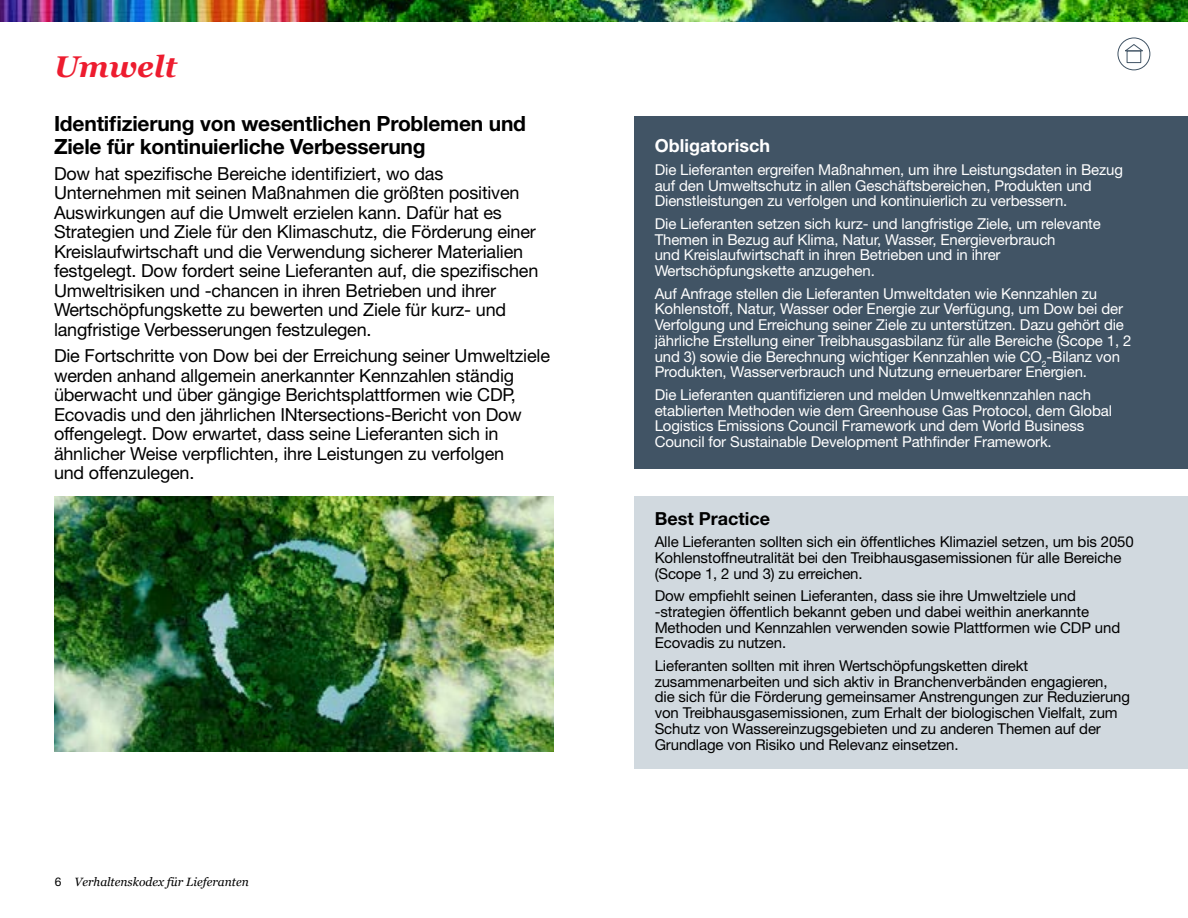
<style>
.page{position:relative;width:1188px;height:918px;background:#fff}
.page>*{position:absolute;margin:0;border:0;box-sizing:border-box;transform-origin:0 0}
.t1{font:italic 700 30px "Georgia";color:#ed1c2f}
.t2{font:700 21px/22.5px "Helvetica Neue LT Std";letter-spacing:-.01em;color:#000}
.t3{font:18px/19.5px "Helvetica Neue LT Std";letter-spacing:-.01em;color:#000}
.t4{font:700 18px "Helvetica Neue LT Std";color:#fff}
.t5{font:700 18px "Helvetica Neue LT Std";color:#000}
.t6{font:15px/15.8px "Helvetica Neue LT Std";letter-spacing:-.01em;color:#fff}
.t7{font:15px/15.8px "Helvetica Neue LT Std";letter-spacing:-.01em;color:#000}
.t8{font:italic 12px "Georgia";color:#000}
.s1{font-family:"Helvetica Neue LT Std";font-style:normal}
</style>
<div class="page">
<img style="left:0;top:0;width:1188px;height:22px">
<div style="left:634px;top:116px;width:554px;height:353px;background:#415465"></div>
<div style="left:634px;top:496px;width:554px;height:272px;background:#d1d9df"></div>
<img style="left:54px;top:496px;width:500px;height:256px">
<svg style="left:1118px;top:38px;width:32px;height:32px"></svg>
<div style="left:1118px;top:38px;width:32px;height:32px;border:1px solid #415465;border-radius:50%"></div>
<svg style="left:1123px;top:43px;width:22px;height:9px"></svg>
<div style="left:1127px;top:51px;width:14px;height:12px;border:1px solid #415465"></div>
<h1 class="t1" style="left:54px;top:47px;width:124px">Umwelt</h1>
<h2 class="t2" style="left:54px;top:112px;width:474px">Identifizierung von wesentlichen Problemen und<br>Ziele für kontinuierliche Verbesserung</h2>
<p class="t3" style="left:54px;top:163px;width:486px">Dow hat spezifische Bereiche identifiziert, wo das Unternehmen mit seinen Maßnahmen die größten positiven Auswirkungen auf die Umwelt erzielen kann. Dafür hat es Strategien und Ziele für den Klimaschutz, die Förderung einer Kreislaufwirtschaft und die Verwendung sicherer Materialien festgelegt. Dow fordert seine Lieferanten auf, die spezifischen Umweltrisiken und -chancen in ihren Betrieben und ihrer Wertschöpfungskette zu bewerten und Ziele für kurz- und langfristige Verbesserungen festzulegen.</p>
<p class="t3" style="left:54px;top:346px;width:498px">Die Fortschritte von Dow bei der Erreichung seiner Umweltziele werden anhand allgemein anerkannter Kennzahlen ständig überwacht und über gängige Berichtsplattformen wie CDP, Ecovadis und den jährlichen INtersections-Bericht von Dow offengelegt. Dow erwartet, dass seine Lieferanten sich in ähnlicher Weise verpflichten, ihre Leistungen zu verfolgen<br>und offenzulegen.</p>
<p class="t8" style="left:55px;top:874px;width:195px"><span class="s1">6</span> Verhaltenskodex für Lieferanten</p>
<p class="t4" style="left:655px;top:135px;width:117px">Obligatorisch</p>
<p class="t6" style="left:655px;top:162px;width:470px">Die Lieferanten ergreifen Maßnahmen, um ihre Leistungsdaten in Bezug auf den Umweltschutz in allen Geschäftsbereichen, Produkten und<br>Dienstleistungen zu verfolgen und kontinuierlich zu verbessern.</p>
<p class="t6" style="left:655px;top:216px;width:448px">Die Lieferanten setzen sich kurz- und langfristige Ziele, um relevante Themen in Bezug auf Klima, Natur, Wasser, Energieverbrauch<br>und Kreislaufwirtschaft in ihren Betrieben und in ihrer Wertschöpfungskette anzugehen.</p>
<p class="t6" style="left:655px;top:285px;width:478px">Auf Anfrage stellen die Lieferanten Umweltdaten wie Kennzahlen zu Kohlenstoff, Natur, Wasser oder Energie zur Verfügung, um Dow bei der Verfolgung und Erreichung seiner Ziele zu unterstützen. Dazu gehört die jährliche Erstellung einer Treibhausgasbilanz für alle Bereiche (Scope 1, 2 und 3) sowie die Berechnung wichtiger Kennzahlen wie CO<sub>2</sub>-Bilanz von Produkten, Wasserverbrauch und Nutzung erneuerbarer Energien.</p>
<p class="t6" style="left:655px;top:387px;width:459px">Die Lieferanten quantifizieren und melden Umweltkennzahlen nach etablierten Methoden wie dem Greenhouse Gas Protocol, dem Global Logistics Emissions Council Framework und dem World Business Council for Sustainable Development Pathfinder Framework.</p>
<p class="t5" style="left:655px;top:507px;width:117px">Best Practice</p>
<p class="t7" style="left:655px;top:534px;width:481px">Alle Lieferanten sollten sich ein öffentliches Klimaziel setzen, um bis 2050<br>Kohlenstoffneutralität bei den Treibhausgasemissionen für alle Bereiche (Scope 1, 2 und 3) zu erreichen.</p>
<p class="t7" style="left:655px;top:588px;width:467px">Dow empfiehlt seinen Lieferanten, dass sie ihre Umweltziele und -strategien öffentlich bekannt geben und dabei weithin anerkannte Methoden und Kennzahlen verwenden sowie Plattformen wie CDP und Ecovadis zu nutzen.</p>
<p class="t7" style="left:655px;top:657px;width:477px">Lieferanten sollten mit ihren Wertschöpfungsketten direkt zusammenarbeiten und sich aktiv in Branchenverbänden engagieren, die sich für die Förderung gemeinsamer Anstrengungen zur Reduzierung von Treibhausgasemissionen, zum Erhalt der biologischen Vielfalt, zum Schutz von Wassereinzugsgebieten und zu anderen Themen auf der Grundlage von Risiko und Relevanz einsetzen.</p>
</div>
